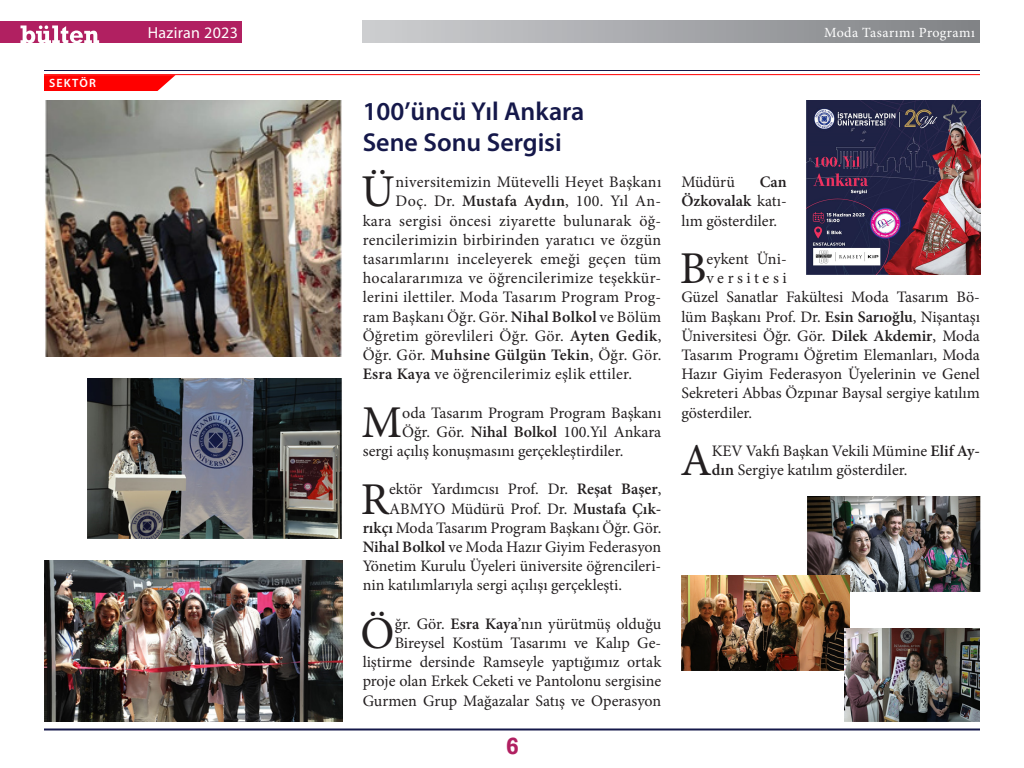
<style>
.page{position:relative;width:1024px;height:768px;background:#fff}
.page>*{position:absolute;margin:0;border:0;box-sizing:border-box;transform-origin:0 0}
.metin_İlk{font:45.5px "Minion Pro";color:#231f20}
.t1{font:600 26px "Myriad Pro";color:#15184a}
.t2{font:700 24px "Rockwell";color:#b12061}
.metin_İlk-2{font:16px/19.2px "Minion Pro";color:#231f20;text-align:right}
.metin_İlk-3{font:16px "Minion Pro";letter-spacing:.02em;color:#231f20}
.metin_İlk-4{font:600 16px "Minion Pro";letter-spacing:.02em;color:#231f20}
.t3{font:16px "Myriad Pro";letter-spacing:.02em;color:#fff}
.metin_İlk-5{font:16px "Minion Pro";letter-spacing:.22em;color:#231f20}
.t4{font:14px "Minion Pro";letter-spacing:.035em;color:#fff}
.t5{font:600 12px "Myriad Pro";letter-spacing:.1em;color:#fff}
.s1{font-weight:600}
.s2{font-weight:400}
</style>
<div class="page">
<div style="left:0;top:21px;width:242px;height:22px;background:#b12061"></div>
<svg style="left:20px;top:25px;width:79px;height:18px"></svg>
<hr style="left:44px;top:728px;width:936px;height:2px;background:#15184a">
<div style="left:363px;top:21px;width:617px;height:22px;background:linear-gradient(to right,#cdced1,#808285)"></div>
<svg style="left:44px;top:75px;width:132px;height:16px;background:#ff1313"></svg>
<hr style="left:44px;top:70px;width:936px;height:1px;background:#15184a">
<hr style="left:44px;top:74px;width:936px;height:1px;background:#f00">
<img style="left:45px;top:100px;width:297px;height:257px">
<img style="left:807px;top:100px;width:174px;height:174px">
<img style="left:44px;top:560px;width:299px;height:162px">
<img style="left:87px;top:378px;width:255px;height:161px">
<img style="left:807px;top:497px;width:174px;height:95px">
<img style="left:681px;top:575px;width:169px;height:95px">
<img style="left:844px;top:628px;width:136px;height:94px">
<p class="t5" style="left:49px;top:75px;width:48px">SEKTÖR</p>
<p class="t3" style="left:148px;top:23px;width:92px">Haziran 2023</p>
<p class="t4" style="left:824px;top:23px;width:152px">Moda Tasarımı Programı</p>
<p class="t1" style="left:363px;top:94px;width:223px">100’üncü Yıl Ankara</p>
<p class="t1" style="left:363px;top:125px;width:201px">Sene Sonu Sergisi</p>
<p class="metin_İlk" style="left:361px;top:161px;width:35px">Ü</p>
<p class="metin_İlk-3" style="left:396px;top:171px;width:267px">niversitemizin Mütevelli Heyet Başkanı</p>
<p class="metin_İlk-3" style="left:396px;top:191px;width:267px">Doç. Dr. <span class="s1">Mustafa Aydın</span>, 100. Yıl An-</p>
<p class="metin_İlk-3" style="left:363px;top:210px;width:300px">kara sergisi öncesi ziyarette bulunarak öğ-</p>
<p class="metin_İlk-3" style="left:363px;top:229px;width:300px">rencilerimizin birbirinden yaratıcı ve özgün</p>
<p class="metin_İlk-3" style="left:363px;top:248px;width:300px">tasarımlarını inceleyerek emeği geçen tüm</p>
<p class="metin_İlk-3" style="left:363px;top:267px;width:300px">hocalararımıza ve öğrencilerimize teşekkür-</p>
<p class="metin_İlk-3" style="left:363px;top:287px;width:300px">lerini ilettiler. Moda Tasarım Program Prog-</p>
<p class="metin_İlk-3" style="left:363px;top:306px;width:300px">ram Başkanı Öğr. Gör. <span class="s1">Nihal Bolkol</span> ve Bölüm</p>
<p class="metin_İlk-3" style="left:363px;top:325px;width:300px">Öğretim görevlileri Öğr. Gör. <span class="s1">Ayten Gedik</span>,</p>
<p class="metin_İlk-4" style="left:363px;top:344px;width:300px"><span class="s2">Öğr. Gör.</span> Muhsine Gülgün Tekin<span class="s2">, Öğr. Gör.</span></p>
<p class="metin_İlk-3" style="left:363px;top:363px;width:271px"><span class="s1">Esra Kaya</span> ve öğrencilerimiz eşlik ettiler.</p>
<p class="metin_İlk" style="left:361px;top:392px;width:42px">M</p>
<p class="metin_İlk-2" style="left:402px;top:403px;width:261px">oda Tasarım Program Program Başkanı</p>
<p class="metin_İlk-2" style="left:402px;top:422px;width:261px">Öğr. Gör. <span class="s1">Nihal Bolkol</span> 100.Yıl Ankara</p>
<p class="metin_İlk-2" style="left:363px;top:441px;width:262px">sergi açılış konuşmasını gerçekleştirdiler.</p>
<p class="metin_İlk" style="left:361px;top:469px;width:30px">R</p>
<p class="metin_İlk-2" style="left:389px;top:480px;width:274px">ektör Yardımcısı Prof. Dr. <span class="s1">Reşat Başer</span>,</p>
<p class="metin_İlk-2" style="left:389px;top:499px;width:274px">ABMYO Müdürü Prof. Dr. <span class="s1">Mustafa Çık-</span></p>
<p class="metin_İlk-2" style="left:363px;top:518px;width:300px"><span class="s1">rıkçı</span> Moda Tasarım Program Başkanı Öğr. Gör.</p>
<p class="metin_İlk-2" style="left:363px;top:537px;width:300px"><span class="s1">Nihal Bolkol</span> ve Moda Hazır Giyim Federasyon</p>
<p class="metin_İlk-2" style="left:363px;top:557px;width:300px">Yönetim Kurulu Üyeleri üniversite öğrencileri-</p>
<p class="metin_İlk-2" style="left:363px;top:576px;width:261px">nin katılımlarıyla sergi açılışı gerçekleşti.</p>
<p class="metin_İlk" style="left:361px;top:603px;width:36px">Ö</p>
<p class="metin_İlk-2" style="left:363px;top:614px;width:300px">ğr. Gör. <span class="s1">Esra Kaya</span>’nın yürütmüş olduğu Bireysel Kostüm Tasarımı ve Kalıp Ge&shy;liştirme dersinde Ramseyle yaptığımız ortak proje olan Erkek Ceketi ve Pantolonu sergisine Gurmen Grup Mağazalar Satış ve Operasyon</p>
<h3 class="t2" style="left:506px;top:731px;width:15px">6</h3>
<p class="metin_İlk-2" style="left:681px;top:173px;width:55px">Müdürü</p>
<p class="metin_İlk-2" style="left:681px;top:173px;width:107px;text-align:justify;text-indent:78px"><span class="s1">Can Özkovalak</span> katı&shy;lım gösterdiler.</p>
<p class="metin_İlk" style="left:680px;top:238px;width:28px">B</p>
<p class="metin_İlk-2" style="left:706px;top:249px;width:82px">eykent Üni-</p>
<p class="metin_İlk-5" style="left:706px;top:267px;width:82px">versitesi</p>
<p class="metin_İlk-2" style="left:681px;top:288px;width:300px">Güzel Sanatlar Fakültesi Moda Tasarım Bö-</p>
<p class="metin_İlk-2" style="left:681px;top:307px;width:300px">lüm Başkanı Prof. Dr. <span class="s1">Esin Sarıoğlu</span>, Nişantaşı</p>
<p class="metin_İlk-2" style="left:681px;top:326px;width:300px">Üniversitesi Öğr. Gör. <span class="s1">Dilek Akdemir</span>, Moda</p>
<p class="metin_İlk-2" style="left:681px;top:345px;width:300px">Tasarım Programı Öğretim Elemanları, Moda</p>
<p class="metin_İlk-2" style="left:681px;top:365px;width:300px">Hazır Giyim Federasyon Üyelerinin ve Genel</p>
<p class="metin_İlk-2" style="left:681px;top:384px;width:300px">Sekreteri Abbas Özpınar Baysal sergiye katılım</p>
<p class="metin_İlk-2" style="left:681px;top:403px;width:72px">gösterdiler.</p>
<p class="metin_İlk" style="left:680px;top:430px;width:33px">A</p>
<p class="metin_İlk-2" style="left:712px;top:441px;width:270px;text-align:left">KEV Vakfı Başkan Vekili Mümine <span class="s1">Elif Ay&shy;dın</span> Sergiye katılım gösterdiler.</p>
</div>
